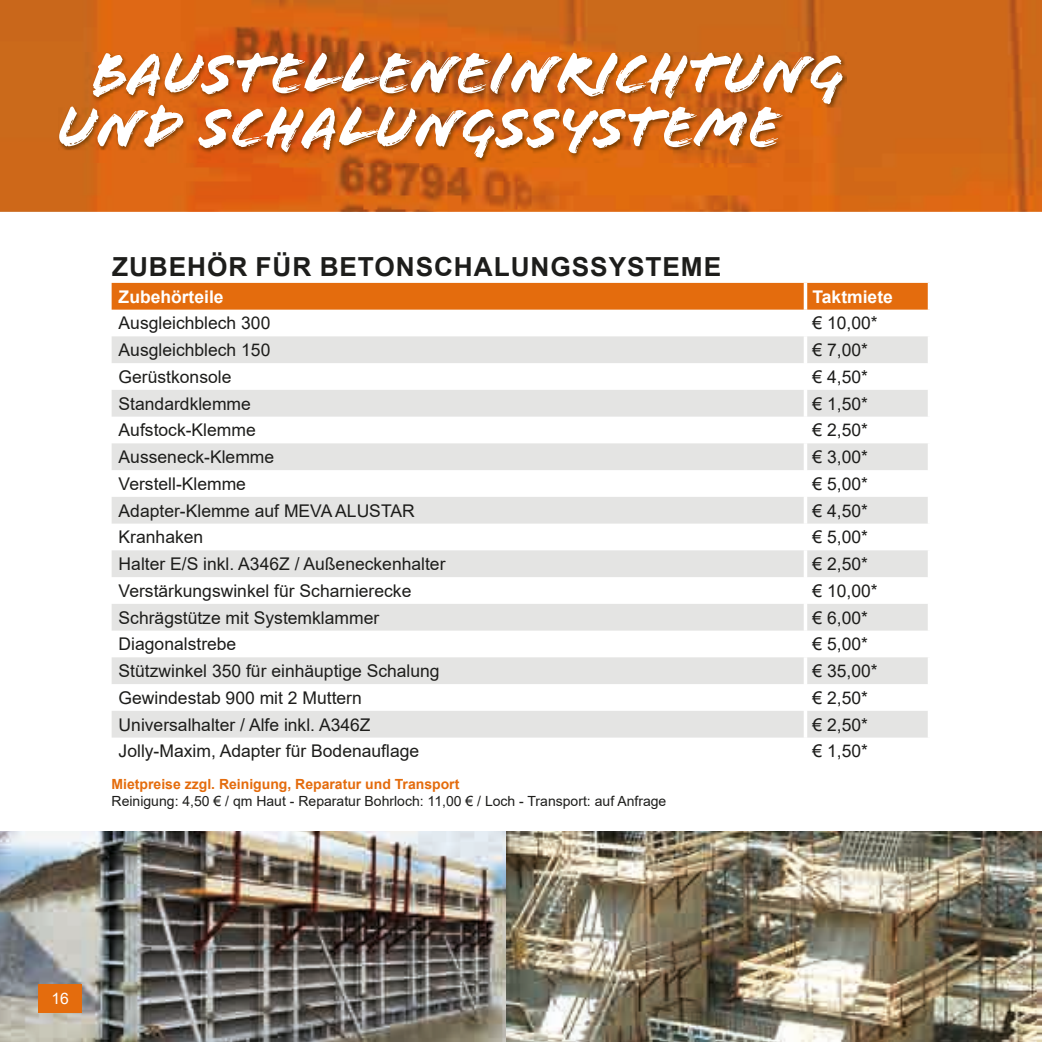
<style>
.page{position:relative;width:1042px;height:1042px;background:#fff}
.page>*{position:absolute;margin:0;border:0;box-sizing:border-box;transform-origin:0 0}
.t1{font:60.73px/53.7px "Flood Std";color:#fff}
.t2{font:700 26.25px "Arial";letter-spacing:.035em;color:#1d1d1b}
.t3{font:17.5px "Arial";color:#1d1d1b}
.t4{font:700 17.5px "Arial";color:#fff}
.t5{font:15.75px "Arial";color:#fff}
.t6{font:14px "Arial";color:#1d1d1b}
.t7{font:700 14px "Arial";color:#e46c0d}
</style>
<div class="page">
<img style="left:0;top:0;width:1042px;height:212px">
<div style="left:112px;top:283px;width:816px;height:27px;background:#e46c0d"></div>
<svg style="left:112px;top:336px;width:816px;height:401px;fill:#e4e4e3"></svg>
<hr style="left:804px;top:283px;width:3px;height:27px;background:#fff">
<hr style="left:804px;top:336px;width:3px;height:27px;background:#fff">
<hr style="left:804px;top:363px;width:3px;height:27px;background:#fff">
<hr style="left:804px;top:390px;width:3px;height:27px;background:#fff">
<hr style="left:804px;top:417px;width:3px;height:26px;background:#fff">
<hr style="left:804px;top:443px;width:3px;height:27px;background:#fff">
<hr style="left:804px;top:470px;width:3px;height:27px;background:#fff">
<hr style="left:804px;top:497px;width:3px;height:26px;background:#fff">
<hr style="left:804px;top:523px;width:3px;height:27px;background:#fff">
<hr style="left:804px;top:550px;width:3px;height:27px;background:#fff">
<hr style="left:804px;top:577px;width:3px;height:27px;background:#fff">
<hr style="left:804px;top:604px;width:3px;height:26px;background:#fff">
<hr style="left:804px;top:630px;width:3px;height:27px;background:#fff">
<hr style="left:804px;top:657px;width:3px;height:27px;background:#fff">
<hr style="left:804px;top:684px;width:3px;height:27px;background:#fff">
<hr style="left:804px;top:711px;width:3px;height:26px;background:#fff">
<img style="left:0;top:831px;width:506px;height:211px">
<img style="left:506px;top:831px;width:536px;height:211px">
<img style="left:58px;top:52px;width:789px;height:111px">
<div style="left:38px;top:984px;width:44px;height:28px;background:#e46c0d"></div>
<h1 class="t1" style="left:42px;top:47px;width:789px;text-indent:33px">BAUSTELLENEINRICHTUNG<br>UND SCHALUNGSSYSTEME</h1>
<h1 class="t1" style="left:57px;top:47px;width:789px;text-indent:33px">BAUSTELLENEINRICHTUNG<br>UND SCHALUNGSSYSTEME</h1>
<h2 class="t2" style="left:112px;top:248px;width:610px">ZUBEHÖR FÜR BETONSCHALUNGSSYSTEME</h2>
<p class="t4" style="left:119px;top:284px;width:107px">Zubehörteile</p>
<p class="t4" style="left:812px;top:284px;width:82px">Taktmiete</p>
<p class="t3" style="left:119px;top:311px;width:153px">Ausgleichblech 300</p>
<p class="t3" style="left:812px;top:311px;width:67px">€ 10,00*</p>
<p class="t3" style="left:119px;top:338px;width:153px">Ausgleichblech 150</p>
<p class="t3" style="left:812px;top:338px;width:57px">€ 7,00*</p>
<p class="t3" style="left:119px;top:365px;width:114px">Gerüstkonsole</p>
<p class="t3" style="left:812px;top:365px;width:57px">€ 4,50*</p>
<p class="t3" style="left:119px;top:391px;width:134px">Standardklemme</p>
<p class="t3" style="left:812px;top:391px;width:57px">€ 1,50*</p>
<p class="t3" style="left:119px;top:418px;width:139px">Aufstock-Klemme</p>
<p class="t3" style="left:812px;top:418px;width:57px">€ 2,50*</p>
<p class="t3" style="left:119px;top:445px;width:157px">Ausseneck-Klemme</p>
<p class="t3" style="left:812px;top:445px;width:57px">€ 3,00*</p>
<p class="t3" style="left:119px;top:472px;width:129px">Verstell-Klemme</p>
<p class="t3" style="left:812px;top:472px;width:57px">€ 5,00*</p>
<p class="t3" style="left:119px;top:498px;width:297px">Adapter-Klemme auf MEVA ALUSTAR</p>
<p class="t3" style="left:812px;top:498px;width:57px">€ 4,50*</p>
<p class="t3" style="left:119px;top:525px;width:86px">Kranhaken</p>
<p class="t3" style="left:812px;top:525px;width:57px">€ 5,00*</p>
<p class="t3" style="left:119px;top:552px;width:328px">Halter E/S inkl. A346Z / Außeneckenhalter</p>
<p class="t3" style="left:812px;top:552px;width:57px">€ 2,50*</p>
<p class="t3" style="left:119px;top:579px;width:294px">Verstärkungswinkel für Scharnierecke</p>
<p class="t3" style="left:812px;top:579px;width:67px">€ 10,00*</p>
<p class="t3" style="left:119px;top:605px;width:262px">Schrägstütze mit Systemklammer</p>
<p class="t3" style="left:812px;top:605px;width:57px">€ 6,00*</p>
<p class="t3" style="left:119px;top:632px;width:119px">Diagonalstrebe</p>
<p class="t3" style="left:812px;top:632px;width:57px">€ 5,00*</p>
<p class="t3" style="left:119px;top:659px;width:323px">Stützwinkel 350 für einhäuptige Schalung</p>
<p class="t3" style="left:812px;top:659px;width:67px">€ 35,00*</p>
<p class="t3" style="left:119px;top:685px;width:245px">Gewindestab 900 mit 2 Muttern</p>
<p class="t3" style="left:812px;top:685px;width:57px">€ 2,50*</p>
<p class="t3" style="left:119px;top:712px;width:253px">Universalhalter / Alfe inkl. A346Z</p>
<p class="t3" style="left:812px;top:712px;width:57px">€ 2,50*</p>
<p class="t3" style="left:119px;top:739px;width:302px">Jolly-Maxim, Adapter für Bodenauflage</p>
<p class="t3" style="left:812px;top:739px;width:57px">€ 1,50*</p>
<p class="t7" style="left:112px;top:774px;width:349px">Mietpreise zzgl. Reinigung, Reparatur und Transport</p>
<p class="t6" style="left:112px;top:791px;width:556px">Reinigung: 4,50 € / qm Haut - Reparatur Bohrloch: 11,00 € / Loch - Transport: auf Anfrage</p>
<p class="t5" style="left:51px;top:988px;width:19px">16</p>
</div>
